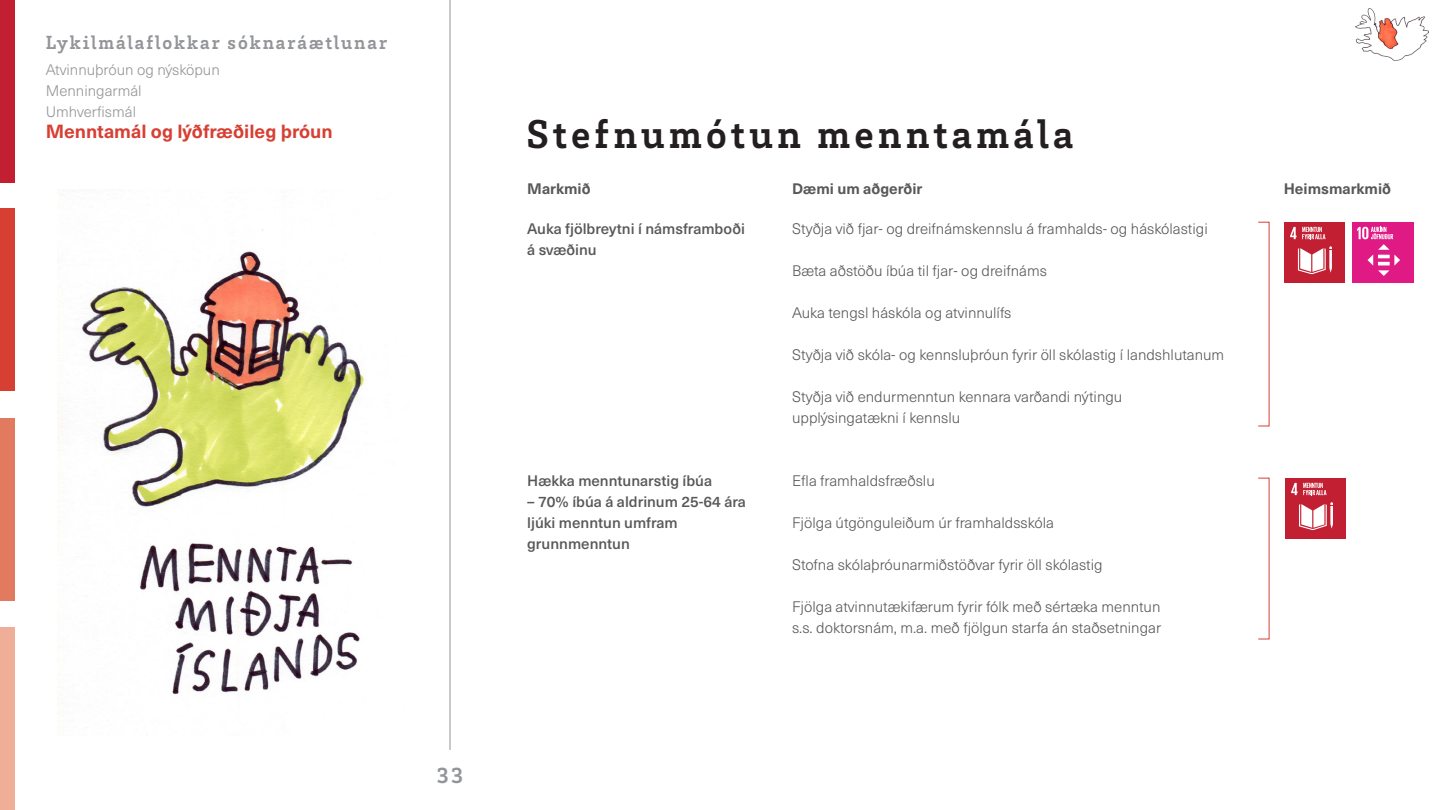
<style>
.page{position:relative;width:1440px;height:810px;background:#fff}
.page>*{position:absolute;margin:0;border:0;box-sizing:border-box;transform-origin:0 0}
.Fyrirsögn{font:700 41.25px "Brix Slab";letter-spacing:.1em;color:#231f20}
.t1{font:700 22.5px "Brix Slab";color:#939598}
.Fyrirsögn-2{font:700 19.5px "Brix Slab";letter-spacing:.1em;color:#939598}
.Meginmál{font:700 18.75px "Neue Haas Unica W1 G";color:#d73f33}
.Meginmál-2{font:300 15px "Neue Haas Unica W1 G";color:#57585a}
.Meginmál-3{font:500 15px "Neue Haas Unica W1 G";color:#57585a}
.Meginmál-4{font:300 15px "Neue Haas Unica W1 G";color:#939598}
.Millifyrirsögn{font:700 15px "Neue Haas Unica W1 G";color:#57585a}
</style>
<div class="page">
<hr style="left:450px;top:0;width:1px;height:750px;background:#939598">
<img style="left:1355px;top:8px;width:74px;height:53px">
<img style="left:57px;top:229px;width:307px;height:505px">
<div style="left:0;top:208px;width:15px;height:183px;background:#d73f33"></div>
<div style="left:0;top:418px;width:15px;height:182px;background:#e27a60"></div>
<div style="left:0;top:627px;width:15px;height:183px;background:#eeae97"></div>
<div style="left:0;top:0;width:15px;height:183px;background:#c21f33"></div>
<div style="left:1284px;top:222px;width:61px;height:61px;background:#c21f33"></div>
<svg style="left:1298px;top:246px;width:34px;height:28px"></svg>
<svg style="left:1290px;top:227px;width:36px;height:12px"></svg>
<div style="left:1285px;top:478px;width:61px;height:61px;background:#c21f33"></div>
<svg style="left:1299px;top:502px;width:34px;height:28px"></svg>
<svg style="left:1291px;top:483px;width:36px;height:12px"></svg>
<div style="left:1353px;top:222px;width:61px;height:61px;background:#e01a85"></div>
<svg style="left:1357px;top:227px;width:43px;height:49px"></svg>
<p class="Fyrirsögn-2" style="left:46px;top:29px;width:343px">Lykilmálaflokkar sóknaráætlunar</p>
<p class="Meginmál-4" style="left:46px;top:59px;width:176px">Atvinnuþróun og nýsköpun</p>
<p class="Meginmál-4" style="left:46px;top:80px;width:97px">Menningarmál</p>
<p class="Meginmál-4" style="left:46px;top:101px;width:92px">Umhverfismál</p>
<p class="Meginmál" style="left:46px;top:117px;width:289px">Menntamál og lýðfræðileg þróun</p>
<h2 class="t1" style="left:437px;top:760px;width:28px">33</h2>
<p class="Fyrirsögn" style="left:526px;top:107px;width:549px">Stefnumótun menntamála</p>
<p class="Millifyrirsögn" style="left:527px;top:177px;width:65px">Markmið</p>
<p class="Millifyrirsögn" style="left:792px;top:177px;width:132px">Dæmi um aðgerðir</p>
<p class="Millifyrirsögn" style="left:1284px;top:177px;width:109px">Heimsmarkmið</p>
<p class="Meginmál-3" style="left:527px;top:217px;width:219px">Auka fjölbreytni í námsframboði</p>
<p class="Meginmál-3" style="left:527px;top:238px;width:71px">á svæðinu</p>
<p class="Meginmál-2" style="left:792px;top:217px;width:417px">Styðja við fjar- og dreifnámskennslu á framhalds- og háskólastigi</p>
<p class="Meginmál-2" style="left:792px;top:259px;width:256px">Bæta aðstöðu íbúa til fjar- og dreifnáms</p>
<p class="Meginmál-2" style="left:792px;top:301px;width:221px">Auka tengsl háskóla og atvinnulífs</p>
<p class="Meginmál-2" style="left:792px;top:343px;width:434px">Styðja við skóla- og kennsluþróun fyrir öll skólastig í landshlutanum</p>
<p class="Meginmál-2" style="left:792px;top:385px;width:332px">Styðja við endurmenntun kennara varðandi nýtingu</p>
<p class="Meginmál-2" style="left:792px;top:406px;width:170px">upplýsingatækni í kennslu</p>
<p class="Meginmál-3" style="left:527px;top:469px;width:186px">Hækka menntunarstig íbúa</p>
<p class="Meginmál-3" style="left:527px;top:490px;width:220px">– 70% íbúa á aldrinum 25-64 ára</p>
<p class="Meginmál-3" style="left:527px;top:511px;width:152px">ljúki menntun umfram</p>
<p class="Meginmál-3" style="left:527px;top:532px;width:104px">grunnmenntun</p>
<p class="Meginmál-2" style="left:792px;top:469px;width:144px">Efla framhaldsfræðslu</p>
<p class="Meginmál-2" style="left:792px;top:511px;width:263px">Fjölga útgönguleiðum úr framhaldsskóla</p>
<p class="Meginmál-2" style="left:792px;top:553px;width:312px">Stofna skólaþróunarmiðstöðvar fyrir öll skólastig</p>
<p class="Meginmál-2" style="left:792px;top:595px;width:370px">Fjölga atvinnutækifærum fyrir fólk með sértæka menntun</p>
<p class="Meginmál-2" style="left:792px;top:616px;width:371px">s.s. doktorsnám, m.a. með fjölgun starfa án staðsetningar</p>
</div>
